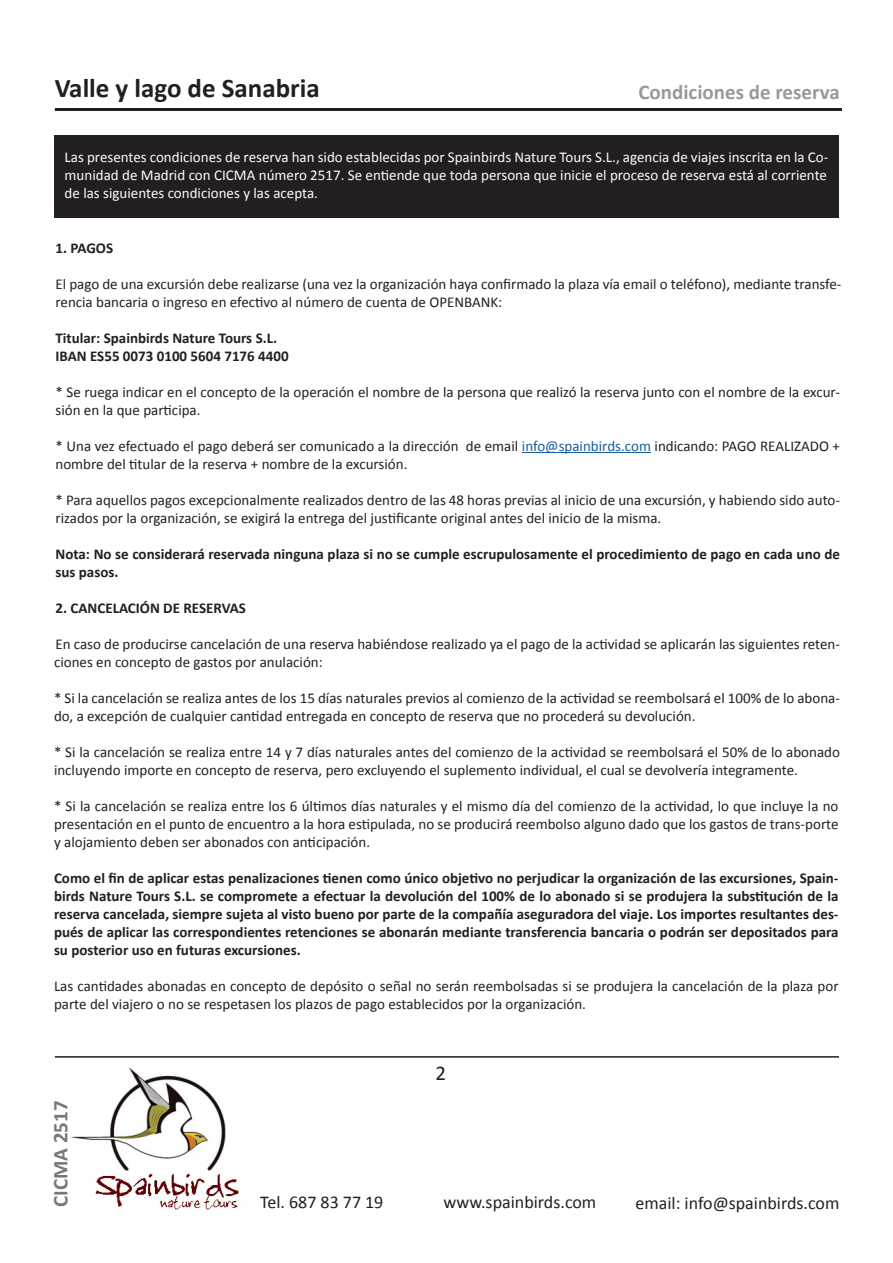
<style>
.page{position:relative;width:893px;height:1263px;background:#fff}
.page>*{position:absolute;margin:0;border:0;box-sizing:border-box;transform-origin:0 0}
.t1{font:700 27px "Calibri";color:#231f20}
.t2{font:700 21px "Calibri";color:#97999c}
.t3{font:700 21px "Calibri";color:#76787b}
.t4{font:21px "Calibri";color:#231f20}
.t5{font:18px "Calibri";color:#231f20}
.t6{font:15px/18px "Calibri";color:#231f20}
.t7{font:700 15px/18px "Calibri";color:#231f20}
.t8{font:15px/18px "Calibri";color:#fefcf9}
.s1{color:#175d9e}
</style>
<div class="page">
<hr style="left:522px;top:452px;width:129px;height:1px;background:#175d9e">
<img style="left:70px;top:1067px;width:170px;height:143px">
<hr style="left:55px;top:1056px;width:784px;height:1px;background:#231f20">
<hr style="left:55px;top:108px;width:787px;height:3px;background:#231f20">
<div style="left:55px;top:135px;width:784px;height:83px;background:#231f20"></div>
<p class="t1" style="left:55px;top:71px;width:266px">Valle y lago de Sanabria</p>
<p class="t2" style="left:638px;top:79px;width:203px">Condiciones de reserva</p>
<p class="t8" style="left:65px;top:147px;width:765px">Las presentes condiciones de reserva han sido establecidas por Spainbirds Nature Tours S.L., agencia de viajes inscrita en la Co&shy;munidad de Madrid con CICMA número 2517. Se entiende que toda persona que inicie el proceso de reserva está al corriente</p>
<p class="t8" style="left:65px;top:183px;width:255px">de las siguientes condiciones y las acepta.</p>
<p class="t7" style="left:56px;top:238px;width:59px">1. PAGOS</p>
<p class="t6" style="left:56px;top:274px;width:787px">El pago de una excursión debe realizarse (una vez la organización haya confirmado la plaza vía email o teléfono), mediante transfe&shy;rencia bancaria o ingreso en efectivo al número de cuenta de OPENBANK:</p>
<p class="t7" style="left:56px;top:328px;width:223px">Titular: Spainbirds Nature Tours S.L.</p>
<p class="t7" style="left:56px;top:346px;width:235px">IBAN ES55 0073 0100 5604 7176 4400</p>
<p class="t6" style="left:56px;top:382px;width:786px">* Se ruega indicar en el concepto de la operación el nombre de la persona que realizó la reserva junto con el nombre de la excur&shy;sión en la que participa.</p>
<p class="t6" style="left:56px;top:436px;width:786px">* Una vez efectuado el pago deberá ser comunicado a la dirección de email <span class="s1">info@spainbirds.com</span> indicando: PAGO REALIZADO + nombre del titular de la reserva + nombre de la excursión.</p>
<p class="t6" style="left:56px;top:490px;width:786px">* Para aquellos pagos excepcionalmente realizados dentro de las 48 horas previas al inicio de una excursión, y habiendo sido auto&shy;rizados por la organización, se exigirá la entrega del justificante original antes del inicio de la misma.</p>
<p class="t7" style="left:56px;top:544px;width:786px">Nota: No se considerará reservada ninguna plaza si no se cumple escrupulosamente el procedimiento de pago en cada uno de sus pasos.</p>
<p class="t7" style="left:56px;top:598px;width:192px">2. CANCELACIÓN DE RESERVAS</p>
<p class="t6" style="left:54px;top:634px;width:787px">En caso de producirse cancelación de una reserva habiéndose realizado ya el pago de la actividad se aplicarán las siguientes reten&shy;ciones en concepto de gastos por anulación:</p>
<p class="t6" style="left:54px;top:688px;width:787px">* Si la cancelación se realiza antes de los 15 días naturales previos al comienzo de la actividad se reembolsará el 100% de lo abona&shy;do, a excepción de cualquier cantidad entregada en concepto de reserva que no procederá su devolución.</p>
<p class="t6" style="left:54px;top:742px;width:787px">* Si la cancelación se realiza entre 14 y 7 días naturales antes del comienzo de la actividad se reembolsará el 50% de lo abonado incluyendo importe en concepto de reserva, pero excluyendo el suplemento individual, el cual se devolvería integramente.</p>
<p class="t6" style="left:54px;top:796px;width:786px;text-align:justify">* Si la cancelación se realiza entre los 6 últimos días naturales y el mismo día del comienzo de la actividad, lo que incluye la no presentación en el punto de encuentro a la hora estipulada, no se producirá reembolso alguno dado que los gastos de trans-porte y alojamiento deben ser abonados con anticipación.</p>
<p class="t7" style="left:54px;top:868px;width:786px;text-align:justify">Como el fin de aplicar estas penalizaciones tienen como único objetivo no perjudicar la organización de las excursiones, Spain&shy;birds Nature Tours S.L. se compromete a efectuar la devolución del 100% de lo abonado si se produjera la substitución de la reserva cancelada, siempre sujeta al visto bueno por parte de la compañía aseguradora del viaje. Los importes resultantes des&shy;pués de aplicar las correspondientes retenciones se abonarán mediante transferencia bancaria o podrán ser depositados para su posterior uso en futuras excursiones.</p>
<p class="t6" style="left:54px;top:976px;width:786px">Las cantidades abonadas en concepto de depósito o señal no serán reembolsadas si se produjera la cancelación de la plaza por parte del viajero o no se respetasen los plazos de pago establecidos por la organización.</p>
<p class="t3" style="left:48px;top:1207px;width:108px;rotate:-90deg">CICMA 2517</p>
<p class="t4" style="left:436px;top:1060px;width:12px">2</p>
<p class="t5" style="left:443px;top:1191px;width:154px">www.spainbirds.com</p>
<p class="t5" style="left:260px;top:1191px;width:125px">Tel. 687 83 77 19</p>
<p class="t5" style="left:635px;top:1192px;width:205px">email: info@spainbirds.com</p>
</div>
